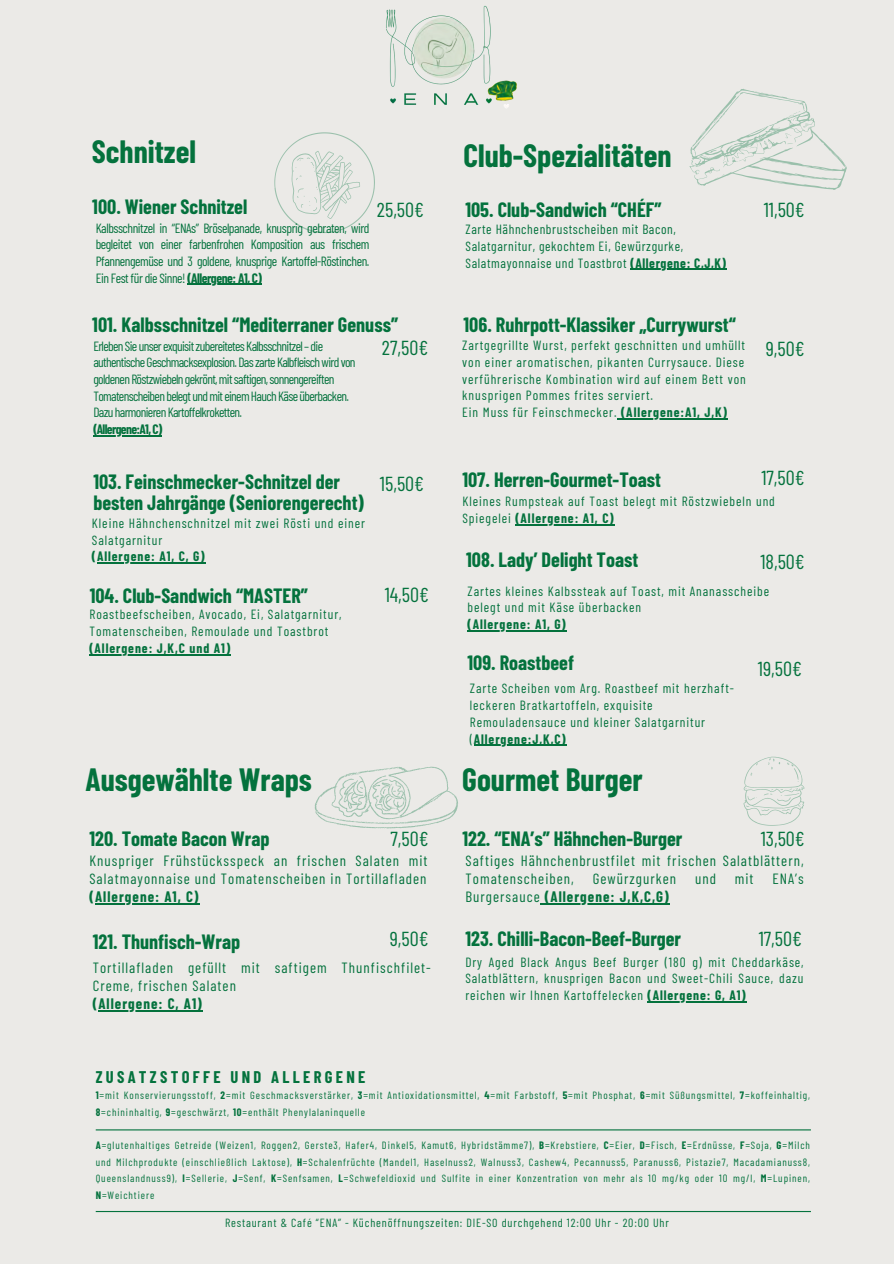
<style>
.page{position:relative;width:894px;height:1264px;background:#fff}
.page>*{position:absolute;margin:0;border:0;box-sizing:border-box;transform-origin:0 0}
.t1{font:700 31.5px "Barlow Condensed";color:#04723d}
.t2{font:700 20.25px "Barlow Condensed";color:#04723d}
.t3{font:20.25px "Barlow Condensed";color:#04723d}
.t4{font:700 16.5px "Barlow Condensed";letter-spacing:.2em;color:#04723d}
.t5{font:14.85px/18px "Barlow Condensed";letter-spacing:.07em;color:#04723d}
.t6{font:700 14.85px "Barlow Condensed";letter-spacing:.07em;color:#04723d}
.t7{font:13.35px/16.6px "Barlow Condensed";letter-spacing:.07em;color:#04723d}
.t8{font:13.35px/16.6px "Barlow Condensed";letter-spacing:-.05em;color:#04723d}
.t9{font:13.35px/16.6px "Barlow Condensed";letter-spacing:.045em;color:#04723d}
.t10{font:700 13.35px "Barlow Condensed";letter-spacing:.07em;color:#04723d}
.t11{font:700 13.35px "Barlow Condensed";letter-spacing:-.05em;color:#04723d}
.t12{font:11.85px "Barlow Condensed";letter-spacing:.07em;color:#04723d}
.t13{font:10.5px/16.6px "Barlow Condensed";letter-spacing:.09em;color:#04723d}
.s1{font-weight:700}
.s2{font-weight:400}
</style>
<div class="page">
<div style="left:0;top:0;width:893px;height:1263px;background:#ebeae7"></div>
<svg style="left:274px;top:132px;width:101px;height:101px"></svg>
<svg style="left:689px;top:89px;width:157px;height:101px"></svg>
<hr style="left:96px;top:1210px;width:714px;height:1px;background:#04723d">
<hr style="left:89px;top:654px;width:142px;height:1px;background:#04723d">
<hr style="left:630px;top:269px;width:96px;height:1px;background:#04723d">
<hr style="left:617px;top:418px;width:110px;height:1px;background:#04723d">
<hr style="left:515px;top:524px;width:99px;height:1px;background:#04723d">
<hr style="left:467px;top:630px;width:99px;height:1px;background:#04723d">
<hr style="left:187px;top:284px;width:74px;height:1px;background:#04723d">
<hr style="left:93px;top:435px;width:68px;height:1px;background:#04723d">
<hr style="left:97px;top:562px;width:108px;height:1px;background:#04723d">
<img style="left:386px;top:5px;width:131px;height:103px">
<svg style="left:743px;top:756px;width:61px;height:69px"></svg>
<svg style="left:314px;top:766px;width:144px;height:62px"></svg>
<hr style="left:98px;top:1010px;width:105px;height:1px;background:#04723d">
<hr style="left:544px;top:903px;width:125px;height:1px;background:#04723d">
<hr style="left:647px;top:1001px;width:99px;height:1px;background:#04723d">
<hr style="left:95px;top:903px;width:104px;height:1px;background:#04723d">
<hr style="left:96px;top:1129px;width:714px;height:1px;background:#04723d">
<hr style="left:473px;top:744px;width:93px;height:1px;background:#04723d">
<h3 class="t1" style="left:92px;top:131px;width:105px">Schnitzel</h3>
<h1 class="t2" style="left:92px;top:194px;width:156px">100. Wiener Schnitzel</h1>
<h6 class="t3" style="left:377px;top:197px;width:49px">25,50€</h6>
<p class="t7" style="left:96px;top:219px;width:275px;text-align:justify">Kalbsschnitzel in “ENAs” Bröselpanade, knusprig gebraten, wird begleitet von einer farbenfrohen Komposition aus frischem Pfannengemüse und 3 goldene, knusprige Kartoffel-Röstinchen.<br>Ein Fest für die Sinne! <span class="s1">(Allergene: A1, C)</span></p>
<h5 class="t2" style="left:92px;top:312px;width:307px">101. Kalbsschnitzel “Mediterraner Genuss”</h5>
<h2 class="t8" style="left:93px;top:337px;width:264px">Erleben Sie unser exquisit zubereitetes Kalbsschnitzel – die authentische Geschmacksexplosion. Das zarte Kalbfleisch wird von goldenen Röstzwiebeln gekrönt, mit saftigen, sonnengereiften Tomatenscheiben belegt und mit einem Hauch Käse überbacken.<br>Dazu harmonieren Kartoffelkroketten.</h2>
<h3 class="t11" style="left:93px;top:421px;width:70px">(Allergene:A1, C)</h3>
<h2 class="t2" style="left:93px;top:469px;width:248px">103. Feinschmecker-Schnitzel der</h2>
<h5 class="t3" style="left:380px;top:470px;width:46px">15,50€</h5>
<h2 class="t2" style="left:93px;top:489px;width:272px">besten Jahrgänge (Seniorengerecht)</h2>
<h3 class="t7" style="left:92px;top:514px;width:274px">Kleine Hähnchenschnitzel mit zwei Rösti und einer<br>Salatgarnitur<br><span class="s1">(Allergene: A1, C, G)</span></h3>
<h3 class="t3" style="left:382px;top:335px;width:48px">27,50€</h3>
<p class="t2" style="left:90px;top:583px;width:220px">104. Club-Sandwich “MASTER”</p>
<h1 class="t3" style="left:384px;top:582px;width:46px">14,50€</h1>
<h1 class="t7" style="left:89px;top:605px;width:253px">Roastbeefscheiben, Avocado, Ei, Salatgarnitur,<br>Tomatenscheiben, Remoulade und Toastbrot</h1>
<h2 class="t10" style="left:89px;top:639px;width:142px">(Allergene: J,K,C und A1)</h2>
<p class="t1" style="left:85px;top:759px;width:228px">Ausgewählte Wraps</p>
<p class="t2" style="left:89px;top:826px;width:181px">120. Tomate Bacon Wrap</p>
<h4 class="t3" style="left:390px;top:826px;width:40px">7,50€</h4>
<p class="t5" style="left:89px;top:850px;width:339px;text-align:justify">Knuspriger Frühstücksspeck an frischen Salaten mit Salatmayonnaise und Tomatenscheiben in Tortillafladen <span class="s1">(Allergene: A1, C)</span></p>
<h2 class="t2" style="left:93px;top:929px;width:149px">121. Thunfisch-Wrap</h2>
<h6 class="t3" style="left:389px;top:925px;width:40px">9,50€</h6>
<h6 class="t5" style="left:93px;top:957px;width:339px">Tortillafladen gefüllt mit saftigem Thunfischfilet-<br>Creme, frischen Salaten<br><span class="s1">(Allergene: C, A1)</span></h6>
<p class="t1" style="left:463px;top:135px;width:209px">Club-Spezialitäten</p>
<h3 class="t2" style="left:465px;top:197px;width:198px">105. Club-Sandwich “CHÉF”</h3>
<h3 class="t3" style="left:763px;top:197px;width:42px">11,50€</h3>
<h2 class="t9" style="left:465px;top:221px;width:262px">Zarte Hähnchenbrustscheiben mit Bacon,<br>Salatgarnitur, gekochtem Ei, Gewürzgurke,<br>Salatmayonnaise und Toastbrot <span class="s1">(Allergene: C,J,K)</span></h2>
<h2 class="t2" style="left:463px;top:312px;width:274px">106. Ruhrpott-Klassiker „Currywurst“</h2>
<h3 class="t7" style="left:462px;top:337px;width:285px">Zartgegrillte Wurst, perfekt geschnitten und umhüllt von einer aromatischen, pikanten Currysauce. Diese verführerische Kombination wird auf einem Bett von knusprigen Pommes frites serviert.<br>Ein Muss für Feinschmecker. <span class="s1">(Allergene:A1, J,K)</span></h3>
<h6 class="t3" style="left:765px;top:336px;width:40px">9,50€</h6>
<h2 class="t3" style="left:761px;top:464px;width:45px">17,50€</h2>
<h3 class="t7" style="left:462px;top:492px;width:314px">Kleines Rumpsteak auf Toast belegt mit Röstzwiebeln und<br>Spiegelei <span class="s1">(Allergene: A1, C)</span></h3>
<h3 class="t2" style="left:466px;top:547px;width:173px">108. Lady’ Delight Toast</h3>
<h2 class="t3" style="left:760px;top:548px;width:46px">18,50€</h2>
<h6 class="t7" style="left:467px;top:582px;width:303px">Zartes kleines Kalbssteak auf Toast, mit Ananasscheibe belegt und mit Käse überbacken</h6>
<h2 class="t10" style="left:467px;top:615px;width:100px">(Allergene: A1, G)</h2>
<p class="t2" style="left:462px;top:466px;width:200px">107. Herren-Gourmet-Toast</p>
<p class="t2" style="left:467px;top:650px;width:108px">109. Roastbeef</p>
<p class="t7" style="left:469px;top:679px;width:265px">Zarte Scheiben vom Arg. Roastbeef mit herzhaft&shy;leckeren Bratkartoffeln, exquisite Remouladensauce und kleiner Salatgarnitur (<span class="s1">Allergene:J,K,C)</span></p>
<h3 class="t1" style="left:462px;top:759px;width:182px">Gourmet Burger</h3>
<p class="t3" style="left:757px;top:655px;width:45px">19,50€</p>
<h1 class="t2" style="left:462px;top:825px;width:221px">122. “ENA’s” Hähnchen-Burger</h1>
<p class="t3" style="left:760px;top:825px;width:46px">13,50€</p>
<h2 class="t5" style="left:465px;top:850px;width:339px">Saftiges Hähnchenbrustfilet mit frischen Salatblättern,<br>Tomatenscheiben,</h2>
<h2 class="t5" style="left:592px;top:868px;width:85px">Gewürzgurken</h2>
<h2 class="t5" style="left:694px;top:868px;width:22px">und</h2>
<h2 class="t5" style="left:734px;top:868px;width:20px">mit</h2>
<h2 class="t5" style="left:772px;top:868px;width:33px">ENA’s</h2>
<h2 class="t6" style="left:465px;top:887px;width:205px"><span class="s2">Burgersauce</span> (Allergene: J,K,C,G)</h2>
<h2 class="t2" style="left:465px;top:925px;width:217px">123. Chilli-Bacon-Beef-Burger</h2>
<h5 class="t3" style="left:758px;top:925px;width:45px">17,50€</h5>
<h3 class="t7" style="left:465px;top:953px;width:340px;text-align:justify">Dry Aged Black Angus Beef Burger (180 g) mit Cheddarkäse, Salatblättern, knusprigen Bacon und Sweet-Chili Sauce, dazu reichen wir Ihnen Kartoffelecken <span class="s1">(Allergene: G, A1)</span></h3>
<p class="t4" style="left:96px;top:1066px;width:271px">ZUSATZSTOFFE UND ALLERGENE</p>
<p class="t13" style="left:96px;top:1086px;width:715px"><span class="s1">1</span>=mit Konservierungsstoff, <span class="s1">2</span>=mit Geschmacksverstärker, <span class="s1">3</span>=mit Antioxidationsmittel, <span class="s1">4</span>=mit Farbstoff, <span class="s1">5</span>=mit Phosphat, <span class="s1">6</span>=mit Süßungsmittel, <span class="s1">7</span>=koffeinhaltig,<br><span class="s1">8</span>=chininhaltig, <span class="s1">9</span>=geschwärzt, <span class="s1">10</span>=enthält Phenylalaninquelle</p>
<p class="t13" style="left:96px;top:1136px;width:715px;text-align:justify"><span class="s1">A</span>=glutenhaltiges Getreide (Weizen1, Roggen2, Gerste3, Hafer4, Dinkel5, Kamut6, Hybridstämme7), <span class="s1">B</span>=Krebstiere, <span class="s1">C</span>=Eier, <span class="s1">D</span>=Fisch, <span class="s1">E</span>=Erdnüsse, <span class="s1">F</span>=Soja, <span class="s1">G</span>=Milch und Milchprodukte (einschließlich Laktose), <span class="s1">H</span>=Schalenfrüchte (Mandel1, Haselnuss2, Walnuss3, Cashew4, Pecannuss5, Paranuss6, Pistazie7, Macadamianuss8, Queenslandnuss9), <span class="s1">I</span>=Sellerie, <span class="s1">J</span>=Senf, <span class="s1">K</span>=Senfsamen, <span class="s1">L</span>=Schwefeldioxid und Sulfite in einer Konzentration von mehr als 10 mg/kg oder 10 mg/l, <span class="s1">M</span>=Lupinen, <span class="s1">N</span>=Weichtiere</p>
<h2 class="t12" style="left:225px;top:1214px;width:445px">Restaurant &amp; Café “ENA” - Küchenöffnungszeiten: DIE-SO durchgehend 12:00 Uhr - 20:00 Uhr</h2>
</div>
